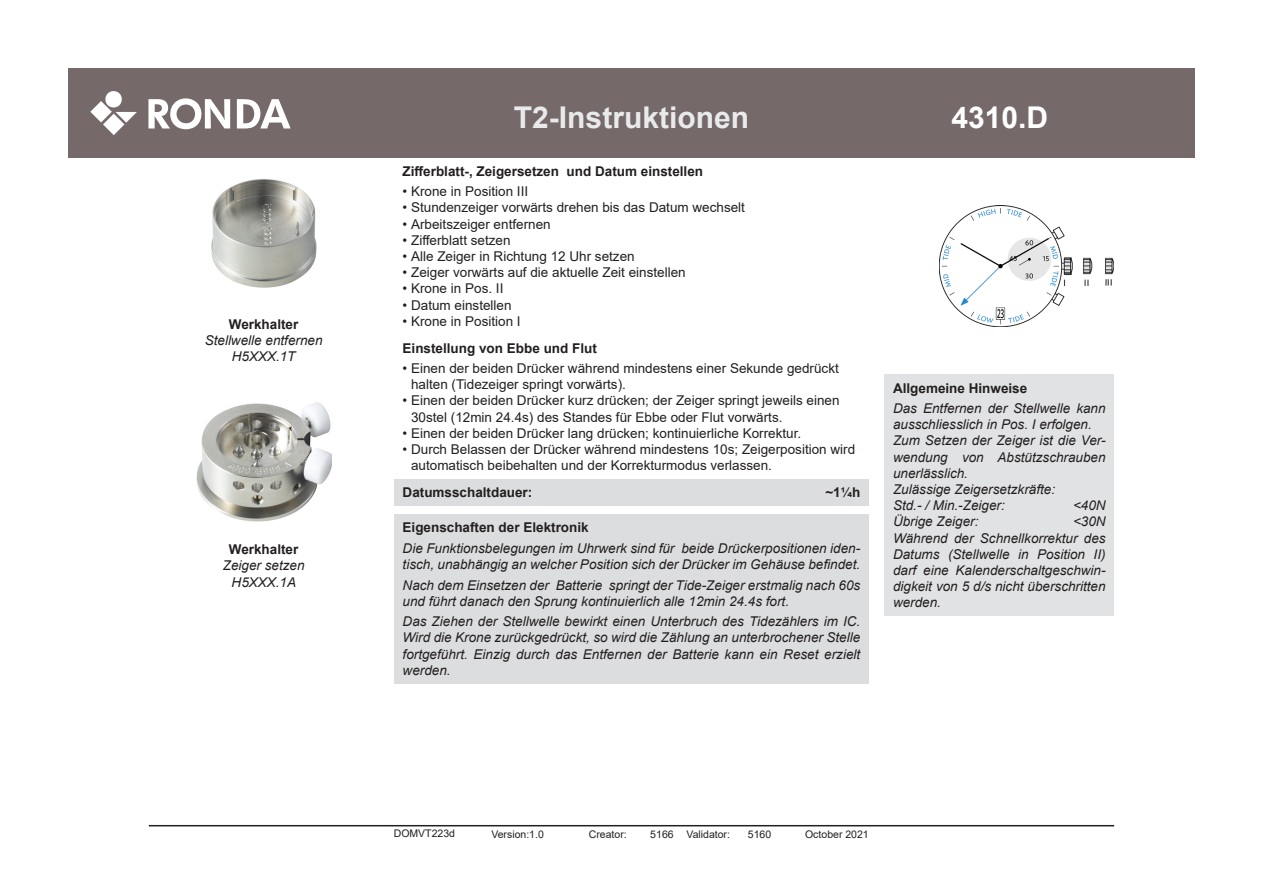
<style>
.page{position:relative;width:1263px;height:893px;background:#fff}
.page>*{position:absolute;margin:0;border:0;box-sizing:border-box;transform-origin:0 0}
.t1{font:700 30px "Arial";color:#e9eaeb}
.t2{font:700 30px "Arial";color:#fff}
._9_Bold_Top{font:italic 13.5px/16.2px "Arial";color:#231f20}
.t3{font:13.5px/16.2px "Arial";color:#231f20}
._9_Bold_Top-2{font:700 13.5px "Arial";color:#231f20}
._9_Kursiv{font:italic 13.5px "Arial";color:#231f20}
._9_Bold{font:700 13.5px "Arial";color:#231f20}
.t4{font:10.5px "Arial";color:#231f20}
</style>
<div class="page">
<div style="left:68px;top:68px;width:1127px;height:89px;background:#76696a"></div>
<svg style="left:90px;top:91px;width:47px;height:44px"></svg>
<svg style="left:148px;top:98px;width:82px;height:31px"></svg>
<svg style="left:237px;top:99px;width:54px;height:29px"></svg>
<hr style="left:149px;top:825px;width:965px;height:1px;background:#231f20">
<img style="left:196px;top:402px;width:136px;height:120px">
<img style="left:211px;top:179px;width:106px;height:109px">
<img style="left:940px;top:205px;width:173px;height:122px">
<div style="left:884px;top:374px;width:230px;height:242px;background:#e1e2e4"></div>
<div style="left:394px;top:479px;width:475px;height:27px;background:#dcdddf"></div>
<div style="left:394px;top:514px;width:475px;height:169px;background:#dcdddf"></div>
<p class="_9_Bold" style="left:229px;top:315px;width:71px">Werkhalter</p>
<p class="_9_Kursiv" style="left:205px;top:332px;width:119px">Stellwelle entfernen</p>
<p class="_9_Kursiv" style="left:232px;top:348px;width:65px">H5XXX.1T</p>
<p class="_9_Bold" style="left:229px;top:540px;width:71px">Werkhalter</p>
<p class="_9_Kursiv" style="left:223px;top:557px;width:83px">Zeiger setzen</p>
<p class="_9_Kursiv" style="left:232px;top:573px;width:66px">H5XXX.1A</p>
<h1 class="t1" style="left:514px;top:96px;width:237px">T2-Instruktionen</h1>
<p class="_9_Bold_Top-2" style="left:403px;top:161px;width:302px">Zifferblatt-, Zeigersetzen und Datum einstellen</p>
<p class="t3" style="left:403px;top:183px;width:127px">• Krone in Position III</p>
<p class="t3" style="left:403px;top:199px;width:344px">• Stundenzeiger vorwärts drehen bis das Datum wechselt</p>
<p class="t3" style="left:403px;top:216px;width:150px">• Arbeitszeiger entfernen</p>
<p class="t3" style="left:403px;top:232px;width:109px">• Zifferblatt setzen</p>
<p class="t3" style="left:403px;top:248px;width:234px">• Alle Zeiger in Richtung 12 Uhr setzen</p>
<p class="t3" style="left:403px;top:264px;width:285px">• Zeiger vorwärts auf die aktuelle Zeit einstellen</p>
<p class="t3" style="left:403px;top:280px;width:102px">• Krone in Pos. II</p>
<p class="t3" style="left:403px;top:297px;width:111px">• Datum einstellen</p>
<p class="t3" style="left:403px;top:313px;width:120px">• Krone in Position I</p>
<p class="_9_Bold_Top-2" style="left:403px;top:338px;width:196px">Einstellung von Ebbe und Flut</p>
<p class="t3" style="left:411px;top:360px;width:429px;text-indent:-9px">• Einen der beiden Drücker während mindestens einer Sekunde gedrückt halten (Tidezeiger springt vorwärts).</p>
<p class="t3" style="left:411px;top:392px;width:430px;text-indent:-9px">• Einen der beiden Drücker kurz drücken; der Zeiger springt jeweils einen<br>30stel (12min 24.4s) des Standes für Ebbe oder Flut vorwärts.</p>
<p class="t3" style="left:403px;top:425px;width:400px">• Einen der beiden Drücker lang drücken; kontinuierliche Korrektur.</p>
<p class="t3" style="left:411px;top:441px;width:446px;text-indent:-9px">• Durch Belassen der Drücker während mindestens 10s; Zeigerposition wird automatisch beibehalten und der Korrekturmodus verlassen.</p>
<p class="_9_Bold" style="left:403px;top:483px;width:131px">Datumsschaltdauer:</p>
<p class="_9_Bold" style="left:825px;top:483px;width:36px">~1¼h</p>
<p class="_9_Bold_Top-2" style="left:403px;top:518px;width:188px">Eigenschaften der Elektronik</p>
<p class="_9_Bold_Top" style="left:403px;top:540px;width:459px">Die Funktionsbelegungen im Uhrwerk sind für beide Drückerpositionen iden&shy;tisch, unabhängig an welcher Position sich der Drücker im Gehäuse befindet.</p>
<p class="_9_Bold_Top" style="left:403px;top:577px;width:459px">Nach dem Einsetzen der Batterie springt der Tide-Zeiger erstmalig nach 60s und führt danach den Sprung kontinuierlich alle 12min 24.4s fort.</p>
<p class="_9_Bold_Top" style="left:403px;top:613px;width:459px;text-align:justify">Das Ziehen der Stellwelle bewirkt einen Unterbruch des Tidezählers im IC.<br>Wird die Krone zurückgedrückt, so wird die Zählung an unterbrochener Stelle fortgeführt. Einzig durch das Entfernen der Batterie kann ein Reset erzielt werden.</p>
<h1 class="t2" style="left:951px;top:96px;width:98px">4310.D</h1>
<p class="_9_Bold_Top-2" style="left:893px;top:378px;width:136px">Allgemeine Hinweise</p>
<p class="_9_Bold_Top" style="left:893px;top:400px;width:214px">Das Entfernen der Stellwelle kann ausschliesslich in Pos. I erfolgen.<br>Zum Setzen der Zeiger ist die Ver&shy;wendung von Abstützschrauben unerlässlich.<br>Zulässige Zeigersetzkräfte:<br>Std.- / Min.-Zeiger:</p>
<p class="_9_Bold_Top" style="left:1073px;top:498px;width:34px">&lt;40N</p>
<p class="_9_Bold_Top" style="left:893px;top:514px;width:87px">Übrige Zeiger:</p>
<p class="_9_Bold_Top" style="left:893px;top:514px;width:214px;text-align:justify;text-indent:180px">&lt;30N Während der Schnellkorrektur des Datums (Stellwelle in Position II) darf eine Kalenderschaltgeschwin&shy;digkeit von 5 d/s nicht überschritten werden.</p>
<p class="t4" style="left:394px;top:826px;width:63px">DOMVT223d</p>
<p class="t4" style="left:491px;top:827px;width:54px">Version:1.0</p>
<p class="t4" style="left:589px;top:827px;width:39px">Creator:</p>
<p class="t4" style="left:650px;top:827px;width:81px">5166 Validator:</p>
<p class="t4" style="left:748px;top:827px;width:25px">5160</p>
<p class="t4" style="left:805px;top:827px;width:65px">October 2021</p>
</div>
